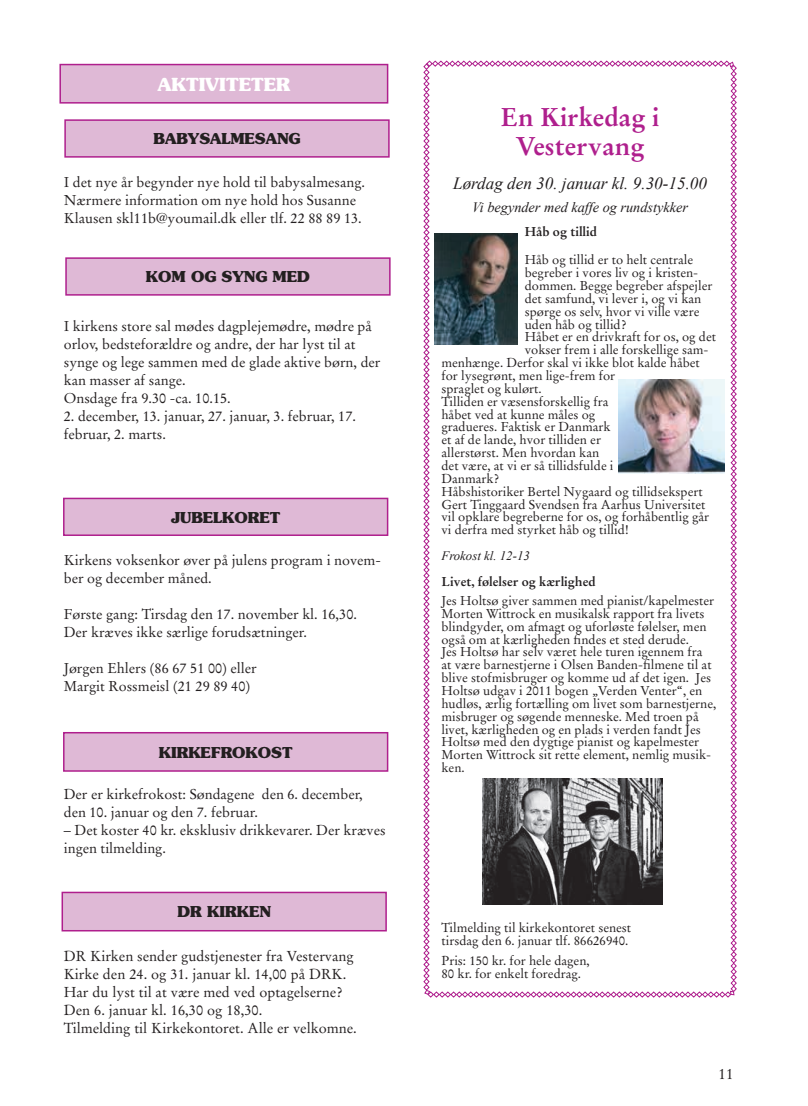
<style>
.page{position:relative;width:808px;height:1106px;background:#fff}
.page>*{position:absolute;margin:0;border:0;box-sizing:border-box;transform-origin:0 0}
.t1{font:700 25.65px/28.5px "Stempel Garamond LT Std";color:#af1f8d;text-align:center}
.t2{font:700 18px "Souvenir Std";color:#fff}
.t3{font:italic 17.1px "Times New Roman";color:#231f20}
.t4{font:700 15px "Souvenir Std";color:#231f20}
.t5{font:15px "Stempel Garamond LT Std";color:#231f20}
.t6{font:14.4px/18px "Stempel Garamond LT Std";color:#231f20}
.t7{font:14.25px/18px "Stempel Garamond LT Std";color:#231f20}
.t8{font:italic 14.25px "Times New Roman";color:#231f20}
.t9{font:12.9px/12.9px "Stempel Garamond LT Std";color:#231f20}
.t10{font:700 12.9px "Stempel Garamond LT Std";color:#231f20}
.t11{font:italic 12.9px "Times New Roman";color:#231f20}
.s1{font-size:13.2px}
</style>
<div class="page">
<div style="left:64px;top:732px;width:324px;height:39px;background:#dfb9d6"></div>
<div style="left:63px;top:732px;width:325px;height:39px;border:2px solid #af1f8d"></div>
<div style="left:66px;top:258px;width:324px;height:37px;background:#dfb9d6"></div>
<div style="left:65px;top:257px;width:326px;height:39px;border:2px solid #af1f8d"></div>
<svg style="left:423px;top:60px;width:314px;height:937px"></svg>
<div style="left:60px;top:65px;width:328px;height:38px;background:#dfb9d6"></div>
<div style="left:59px;top:64px;width:329px;height:40px;border:2px solid #af1f8d"></div>
<div style="left:65px;top:120px;width:324px;height:37px;background:#dfb9d6"></div>
<div style="left:64px;top:119px;width:326px;height:39px;border:2px solid #af1f8d"></div>
<div style="left:64px;top:498px;width:324px;height:37px;background:#dfb9d6"></div>
<div style="left:63px;top:497px;width:325px;height:39px;border:2px solid #af1f8d"></div>
<div style="left:62px;top:892px;width:324px;height:38px;background:#dfb9d6"></div>
<div style="left:62px;top:891px;width:325px;height:40px;border:2px solid #af1f8d"></div>
<img style="left:435px;top:234px;width:82px;height:111px">
<img style="left:619px;top:379px;width:105px;height:94px">
<img style="left:482px;top:779px;width:180px;height:126px">
<h2 class="t2" style="left:158px;top:73px;width:134px">AKTIVITETER</h2>
<p class="t4" style="left:154px;top:129px;width:148px">BABYSALMESANG</p>
<p class="t7" style="left:64px;top:173px;width:303px">I det nye år begynder nye hold til babysalmesang.<br>Nærmere information om nye hold hos Susanne<br>Klausen skl11b@youmail.dk eller tlf. 22 88 89 13.</p>
<p class="t4" style="left:146px;top:267px;width:166px">KOM OG SYNG MED</p>
<p class="t7" style="left:64px;top:317px;width:318px">I kirkens store sal mødes dagplejemødre, mødre på orlov, bedsteforældre og andre, der har lyst til at synge og lege sammen med de glade aktive børn, der kan masser af sange.<br>Onsdage fra 9.30 -ca. 10.15.</p>
<p class="t7" style="left:64px;top:407px;width:294px">2. december, 13. januar, 27. januar, 3. februar, 17. februar, 2. marts.</p>
<p class="t4" style="left:171px;top:507px;width:111px">JUBELKORET</p>
<p class="t7" style="left:64px;top:551px;width:319px">Kirkens voksenkor øver på julens program i novem&shy;ber og december måned.</p>
<p class="t7" style="left:64px;top:605px;width:295px">Første gang: Tirsdag den 17. november kl. 16,30.<br>Der kræves ikke særlige forudsætninger.</p>
<p class="t7" style="left:64px;top:659px;width:194px">Jørgen Ehlers (86 67 51 00) eller<br>Margit Rossmeisl (21 29 89 40)</p>
<p class="t4" style="left:159px;top:742px;width:135px">KIRKEFROKOST</p>
<p class="t7" style="left:64px;top:785px;width:300px">Der er kirkefrokost: Søndagene den 6. december, den 10. januar og den 7. februar.</p>
<p class="t7" style="left:64px;top:821px;width:323px">– Det koster 40 kr. eksklusiv drikkevarer. Der kræves ingen tilmelding.</p>
<p class="t4" style="left:177px;top:902px;width:95px">DR KIRKEN</p>
<p class="t6" style="left:64px;top:947px;width:294px">DR Kirken sender gudstjenester fra Vestervang Kirke den 24. og 31. januar kl. 14,00 på DRK.<br>Har du lyst til at være med ved optagelserne?<br>Den 6. januar kl. 16,30 og 18,30.<br>Tilmelding til Kirkekontoret. Alle er velkomne.</p>
<h1 class="t1" style="left:501px;top:103px;width:160px">En Kirkedag i<br>Vestervang</h1>
<h3 class="t3" style="left:453px;top:171px;width:255px">Lørdag den 30. januar kl. 9.30-15.00</h3>
<p class="t8" style="left:472px;top:197px;width:217px">Vi begynder med kaffe og rundstykker</p>
<p class="t10" style="left:525px;top:224px;width:74px">Håb og tillid</p>
<p class="t9" style="left:525px;top:253px;width:170px">Håb og tillid er to helt centrale</p>
<p class="t9" style="left:525px;top:266px;width:175px">begreber i vores liv og i kristen-</p>
<p class="t9" style="left:525px;top:279px;width:189px">dommen. Begge begreber afspejler</p>
<p class="t9" style="left:525px;top:292px;width:178px">det samfund, vi lever i, og vi kan</p>
<p class="t9" style="left:525px;top:305px;width:176px">spørge os selv, hvor vi ville være</p>
<p class="t9" style="left:525px;top:318px;width:103px">uden håb og tillid?</p>
<p class="t9" style="left:525px;top:331px;width:193px">Håbet er en drivkraft for os, og det</p>
<p class="t9" style="left:525px;top:343px;width:185px">vokser frem i alle forskellige sam-</p>
<p class="t9" style="left:441px;top:356px;width:260px">menhænge. Derfor skal vi ikke blot kalde håbet</p>
<p class="t9" style="left:441px;top:369px;width:175px">for lysegrønt, men lige-frem for</p>
<p class="t9" style="left:441px;top:382px;width:102px">spraglet og kulørt.</p>
<p class="t9" style="left:441px;top:395px;width:168px">Tilliden er væsensforskellig fra</p>
<p class="t9" style="left:441px;top:408px;width:155px">håbet ved at kunne måles og</p>
<p class="t9" style="left:441px;top:420px;width:171px">gradueres. Faktisk er Danmark</p>
<p class="t9" style="left:441px;top:433px;width:161px">et af de lande, hvor tilliden er</p>
<p class="t9" style="left:441px;top:446px;width:159px">allerstørst. Men hvordan kan</p>
<p class="t9" style="left:441px;top:459px;width:173px">det være, at vi er så tillidsfulde i</p>
<p class="t9" style="left:441px;top:472px;width:59px">Danmark?</p>
<p class="t9" style="left:441px;top:485px;width:263px">Håbshistoriker Bertel Nygaard og tillidsekspert</p>
<p class="t9" style="left:441px;top:497px;width:265px">Gert Tinggaard Svendsen fra Aarhus Universitet</p>
<p class="t9" style="left:441px;top:510px;width:269px">vil opklare begreberne for os, og forhåbentlig går</p>
<p class="t9" style="left:441px;top:523px;width:189px">vi derfra med styrket håb og tillid!</p>
<p class="t11" style="left:441px;top:546px;width:90px">Frokost kl. 12-13</p>
<p class="t10" style="left:441px;top:573px;width:156px">Livet, følelser og kærlighed</p>
<p class="t9" style="left:441px;top:594px;width:276px">Jes Holtsø giver sammen med pianist/kapelmester Morten Wittrock en musikalsk rapport fra livets blindgyder, om afmagt og uforløste følelser, men også om at kærligheden findes et sted derude.<br>Jes Holtsø har selv været hele turen igennem fra<br>at være barnestjerne i Olsen Banden-filmene til at blive stofmisbruger og komme ud af det igen. Jes Holtsø udgav i 2011 bogen <span class="s1">„</span>Verden Venter“, en hudløs, ærlig fortælling om livet som barnestjerne, misbruger og søgende menneske. Med troen på livet, kærligheden og en plads i verden fandt Jes Holtsø med den dygtige pianist og kapelmester Morten Wittrock sit rette element, nemlig musik&shy;ken.</p>
<p class="t9" style="left:441px;top:921px;width:191px">Tilmelding til kirkekontoret senest tirsdag den 6. januar tlf. 86626940.</p>
<p class="t9" style="left:441px;top:954px;width:150px">Pris: 150 kr. for hele dagen,<br>80 kr. for enkelt foredrag.</p>
<p class="t5" style="left:718px;top:1065px;width:16px">11</p>
</div>
